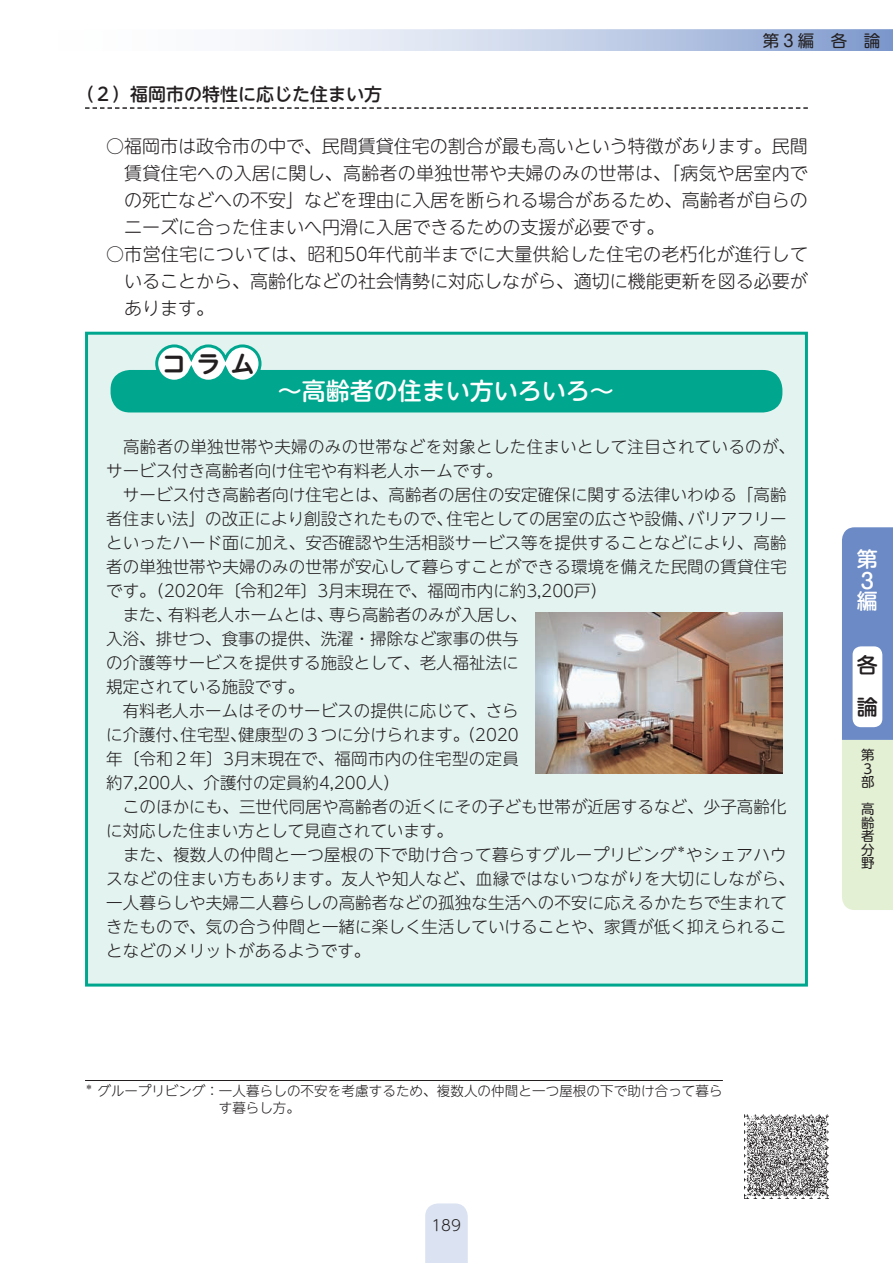
<style>
.page{position:relative;width:893px;height:1263px;background:#fff}
.page>*{position:absolute;margin:0;border:0;box-sizing:border-box;transform-origin:0 0}
.t1{font:500 24px "UD Shin M Go Pro";color:#fff}
.t2{font:700 24px "UD Shin M Go Pro De";color:#231f20}
.t3{font:500 21px/21px "Shin M Go Pr 6 N";color:#fff}
.t4{font:500 21px/42px "Shin M Go Pr 6 N";color:#231f20}
.t5{font:300 18px/27px "UD Shin M Go Pro";color:#231f20;text-align:justify}
.t6{font:500 18px "UD Shin M Go Pro";color:#231f20}
.t7{font:300 16.5px/24px "UD Shin M Go Pro";letter-spacing:.005em;color:#231f20}
.t8{font:16.5px "Shin M Go Pr 6 N";color:#231f20}
.t9{font:300 15px "UD Shin M Go Pro";color:#231f20}
.t10{font:300 13.5px/16.5px "UD Shin M Go Pro";letter-spacing:.01em;color:#231f20}
.t11{font:13.5px/13.5px "UD Shin M Go Pro";color:#231f20}
.t12{font:300 9.6px "UD Shin M Go Pro";color:#231f20}
.t13{font:300 7.8px "UD Shin M Go Pro";color:#231f20}
</style>
<div class="page">
<div style="left:425px;top:1203px;width:43px;height:60px;background:#dbe2f2"></div>
<svg style="left:250px;top:30px;width:643px;height:21px;background:#c2cfe7"></svg>
<svg style="left:842px;top:527px;width:51px;height:383px;background:#b3c6d3"></svg>
<hr style="left:85px;top:1080px;width:638px;height:1px;background:#231f20">
<svg style="left:85px;top:107px;width:723px;height:2px"></svg>
<div style="left:85px;top:332px;width:723px;height:654px;background:#e3f3f0;border:3px solid #00a78e"></div>
<div style="left:111px;top:370px;width:671px;height:42px;background:#00a78e;border-radius:20px"></div>
<svg style="left:155px;top:344px;width:107px;height:36px"></svg>
<img style="left:536px;top:612px;width:246px;height:162px">
<img style="left:745px;top:1114px;width:84px;height:85px">
<p class="t8" style="left:763px;top:27px;width:119px">第 3 編　各　論</p>
<p class="t6" style="left:76px;top:79px;width:308px">（２）福岡市の特性に応じた住まい方</p>
<p class="t5" style="left:124px;top:132px;width:685px;text-indent:-18px">○福岡市は政令市の中で、民間賃貸住宅の割合が最も高いという特徴があります。民間賃貸住宅への入居に関し、高齢者の単独世帯や夫婦のみの世帯は、「病気や居室内での死亡などへの不安」などを理由に入居を断られる場合があるため、高齢者が自らのニーズに合った住まいへ円滑に入居できるための支援が必要です。</p>
<p class="t5" style="left:124px;top:240px;width:685px;text-indent:-18px">○市営住宅については、昭和50年代前半までに大量供給した住宅の老朽化が進行していることから、高齢化などの社会情勢に対応しながら、適切に機能更新を図る必要があります。</p>
<h1 class="t2" style="left:162px;top:344px;width:94px">コラム</h1>
<h1 class="t1" style="left:278px;top:372px;width:337px">～高齢者の住まい方いろいろ～</h1>
<p class="t7" style="left:106px;top:434px;width:690px">　高齢者の単独世帯や夫婦のみの世帯などを対象とした住まいとして注目されているのが、サービス付き高齢者向け住宅や有料老人ホームです。<br>　サービス付き高齢者向け住宅とは、高齢者の居住の安定確保に関する法律いわゆる「高齢者住まい法」の改正により創設されたもので、住宅としての居室の広さや設備、バリアフリーといったハード面に加え、安否確認や生活相談サービス等を提供することなどにより、高齢者の単独世帯や夫婦のみの世帯が安心して暮らすことができる環境を備えた民間の賃貸住宅です。（2020年〔令和2年〕3月末現在で、福岡市内に約3,200戸）<br>　また、有料老人ホームとは、専ら高齢者のみが入居し、<br>入浴、排せつ、食事の提供、洗濯・掃除など家事の供与<br>の介護等サービスを提供する施設として、老人福祉法に<br>規定されている施設です。<br>　有料老人ホームはそのサービスの提供に応じて、さら<br>に介護付、住宅型、健康型の３つに分けられます。（2020<br>年〔令和２年〕3月末現在で、福岡市内の住宅型の定員<br>約7,200人、介護付の定員約4,200人）<br>　このほかにも、三世代同居や高齢者の近くにその子ども世帯が近居するなど、少子高齢化に対応した住まい方として見直されています。<br>　また、複数人の仲間と一つ屋根の下で助け合って暮らすグループリビング</p>
<p class="t12" style="left:676px;top:842px;width:11px">＊</p>
<p class="t7" style="left:106px;top:842px;width:690px;text-indent:580px">やシェアハウスなどの住まい方もあります。友人や知人など、血縁ではないつながりを大切にしながら、一人暮らしや夫婦二人暮らしの高齢者などの孤独な生活への不安に応えるかたちで生まれてきたもので、気の合う仲間と一緒に楽しく生活していけることや、家賃が低く抑えられることなどのメリットがあるようです。</p>
<p class="t13" style="left:85px;top:1080px;width:9px">＊</p>
<p class="t10" style="left:219px;top:1082px;width:505px;text-indent:-122px">グループリビング：一人暮らしの不安を考慮するため、複数人の仲間と一つ屋根の下で助け合って暮らす暮らし方。</p>
<p class="t9" style="left:431px;top:1213px;width:31px">189</p>
<p class="t3" style="left:857px;top:548px;width:22px">第<br>３編</p>
<p class="t4" style="left:857px;top:643px;width:22px">各論</p>
<p class="t11" style="left:861px;top:748px;width:15px">第<br>３部</p>
<p class="t11" style="left:861px;top:802px;width:15px;text-align:justify">高齢者分野</p>
</div>
